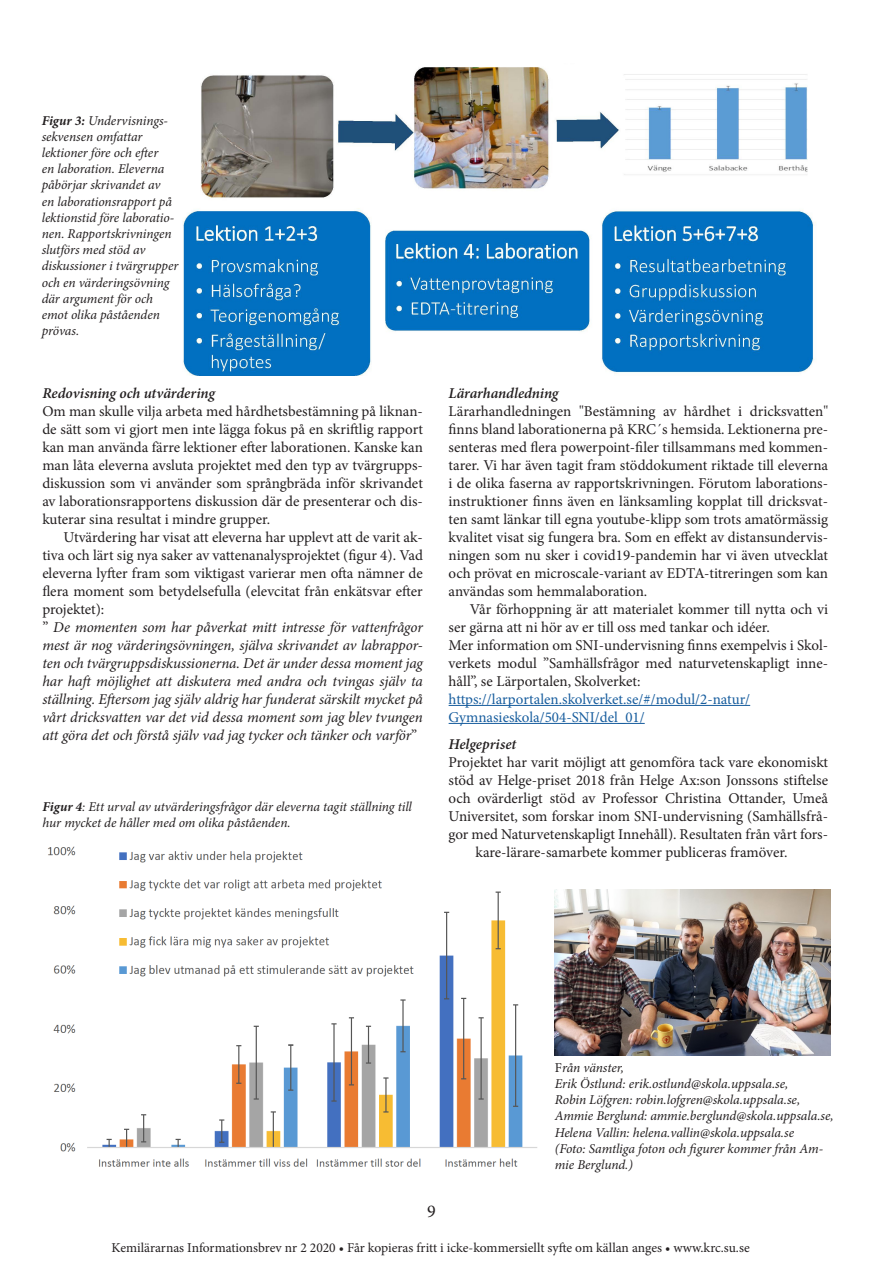
<style>
.page{position:relative;width:893px;height:1263px;background:#fff}
.page>*{position:absolute;margin:0;border:0;box-sizing:border-box;transform-origin:0 0}
.t1{font:18px "Minion Pro";color:#231f20}
.t2{font:15px/18px "Minion Pro";letter-spacing:-.005em;color:#231f20;text-align:justify}
.t3{font:italic 15px/18px "Minion Pro";letter-spacing:-.005em;color:#231f20}
.t4{font:15px/18px "Minion Pro";color:#175d9e}
.t5{font:italic 600 15px "Minion Pro";letter-spacing:-.005em;color:#231f20}
.t6{font:italic 13.5px/16.2px "Minion Pro";letter-spacing:-.01em;color:#231f20}
.t7{font:13.5px "Minion Pro";color:#231f20}
.s1{font-weight:700}
.s2{font-style:normal}
</style>
<div class="page">
<img style="left:183px;top:67px;width:633px;height:309px">
<img style="left:555px;top:890px;width:275px;height:165px">
<img style="left:48px;top:846px;width:490px;height:321px">
<hr style="left:449px;top:705px;width:301px;height:1px;background:#175d9e">
<hr style="left:449px;top:723px;width:196px;height:1px;background:#175d9e">
<p class="t6" style="left:42px;top:112px;width:139px"><span class="s1">Figur 3:</span> Undervisnings&shy;sekvensen omfattar lektioner före och efter<br>en laboration. Eleverna påbörjar skrivandet av<br>en laborationsrapport på lektionstid före laboratio&shy;nen. Rapportskrivningen slutförs med stöd av diskussioner i tvärgrupper och en värderingsövning där argument för och emot olika påståenden prövas.</p>
<p class="t5" style="left:42px;top:383px;width:174px">Redovisning och utvärdering</p>
<p class="t2" style="left:42px;top:402px;width:382px">Om man skulle vilja arbeta med hårdhetsbestämning på liknan&shy;de sätt som vi gjort men inte lägga fokus på en skriftlig rapport kan man använda färre lektioner efter laborationen. Kanske kan man låta eleverna avsluta projektet med den typ av tvärgrupps&shy;diskussion som vi använder som språngbräda inför skrivandet av laborationsrapportens diskussion där de presenterar och dis&shy;kuterar sina resultat i mindre grupper.</p>
<p class="t3" style="left:42px;top:528px;width:382px;text-indent:21px"><span class="s2">Utvärdering har visat att eleverna har upplevt att de varit ak&shy;tiva och lärt sig nya saker av vattenanalysprojektet (figur 4). Vad eleverna lyfter fram som viktigast varierar men ofta nämner de flera moment som betydelsefulla (elevcitat från enkätsvar efter projektet):<br>”</span> De momenten som har påverkat mitt intresse för vattenfrågor mest är nog värderingsövningen, själva skrivandet av labrappor&shy;ten och tvärgruppsdiskussionerna. Det är under dessa moment jag har haft möjlighet att diskutera med andra och tvingas själv ta ställning. Eftersom jag själv aldrig har funderat särskilt mycket på vårt dricksvatten var det vid dessa moment som jag blev tvungen att göra det och förstå själv vad jag tycker och tänker och varför<span class="s2">”</span></p>
<p class="t6" style="left:43px;top:798px;width:371px"><span class="s1">Figur 4</span>: Ett urval av utvärderingsfrågor där eleverna tagit ställning till hur mycket de håller med om olika påståenden.</p>
<p class="t5" style="left:449px;top:383px;width:111px">Lärarhandledning</p>
<p class="t2" style="left:449px;top:402px;width:381px">Lärarhandledningen "Bestämning av hårdhet i dricksvatten" finns bland laborationerna på KRC´s hemsida. Lektionerna pre&shy;senteras med flera powerpoint-filer tillsammans med kommen&shy;tarer. Vi har även tagit fram stöddokument riktade till eleverna i de olika faserna av rapportskrivningen. Förutom laborations&shy;instruktioner finns även en länksamling kopplat till dricksvat&shy;ten samt länkar till egna youtube-klipp som trots amatörmässig kvalitet visat sig fungera bra. Som en effekt av distansundervis&shy;ningen som nu sker i covid19-pandemin har vi även utvecklat och prövat en microscale-variant av EDTA-titreringen som kan användas som hemmalaboration.</p>
<p class="t2" style="left:449px;top:600px;width:381px;text-align:left;text-indent:21px">Vår förhoppning är att materialet kommer till nytta och vi ser gärna att ni hör av er till oss med tankar och idéer.<br>Mer information om SNI-undervisning finns exempelvis i Skol&shy;verkets modul ”Samhällsfrågor med naturvetenskapligt inne&shy;håll”, se Lärportalen, Skolverket:</p>
<p class="t4" style="left:449px;top:690px;width:303px">https://larportalen.skolverket.se/#/modul/2-natur/<br>Gymnasieskola/504-SNI/del_01/</p>
<p class="t5" style="left:449px;top:734px;width:69px">Helgepriset</p>
<p class="t2" style="left:449px;top:753px;width:381px">Projektet har varit möjligt att genomföra tack vare ekonomiskt</p>
<p class="t2" style="left:449px;top:771px;width:381px">stöd av Helge-priset 2018 från Helge Ax:son Jonssons stiftelse</p>
<p class="t2" style="left:449px;top:789px;width:381px">och ovärderligt stöd av Professor Christina Ottander, Umeå</p>
<p class="t2" style="left:449px;top:807px;width:381px">Universitet, som forskar inom SNI-undervisning (Samhällsfrå-</p>
<p class="t2" style="left:449px;top:825px;width:381px">gor med Naturvetenskapligt Innehåll). Resultaten från vårt fors-</p>
<p class="t2" style="left:476px;top:843px;width:313px">kare-lärare-samarbete kommer publiceras framöver.</p>
<p class="t6" style="left:555px;top:1059px;width:280px"><span class="s2">F</span>rån vänster,<br>Erik Östlund: erik.ostlund@skola.uppsala.se,<br>Robin Löfgren: robin.lofgren@skola.uppsala.se, Ammie Berglund: ammie.berglund@skola.uppsala.se, Helena Vallin: helena.vallin@skola.uppsala.se<br>(Foto: Samtliga foton och figurer kommer från Am&shy;mie Berglund.)</p>
<p class="t1" style="left:427px;top:1199px;width:10px">9</p>
<p class="t7" style="left:112px;top:1238px;width:640px">Kemilärarnas Informationsbrev nr 2 2020 • Får kopieras fritt i icke-kommersiellt syfte om källan anges • www.krc.su.se</p>
</div>
